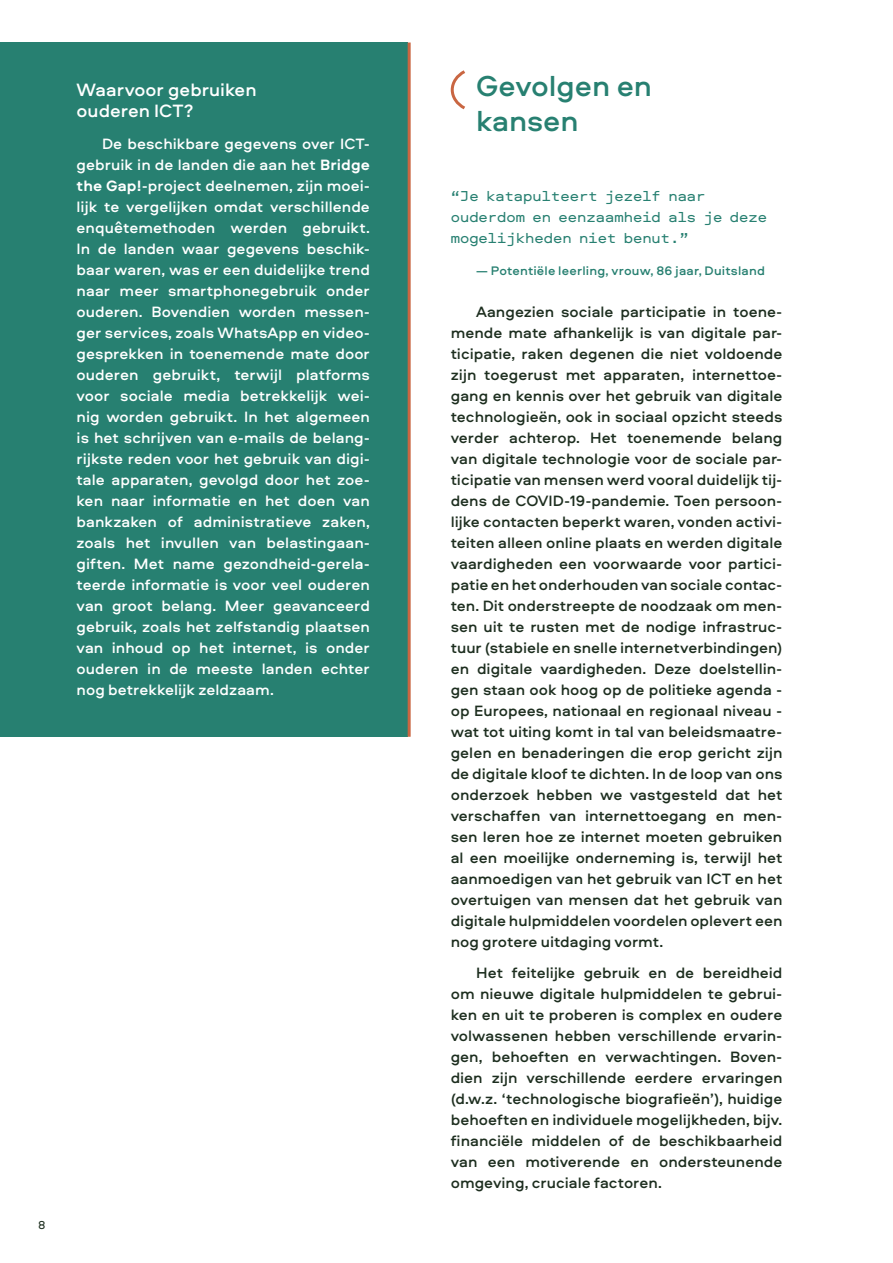
<style>
.page{position:relative;width:893px;height:1263px;background:#fff}
.page>*{position:absolute;margin:0;border:0;box-sizing:border-box;transform-origin:0 0}
.Headlines_groß_impre{font:500 30px/34.5px "Aeroport";color:#278071}
.Headlines_in_Infobox{font:500 18.6px/21px "Aeroport";color:#fff}
.Lauftext_mehr_silben{font:500 15.6px/21px "Aeroport";color:#1d2e1f;text-align:justify}
.Lauftext_infoboxen{font:500 15.6px/21px "Aeroport";letter-spacing:.005em;color:#fff;text-align:justify}
.Zitate{font:15px/21px "Aeroport Mono";color:#278071}
.Absender{font:500 12.9px "Aeroport";letter-spacing:.015em;color:#278071}
.t1{font:12px "Aeroport Mono";color:#1d2e1f}
.s1{font-weight:700}
</style>
<div class="page">
<div style="left:0;top:43px;width:408px;height:694px;background:#278071"></div>
<svg style="left:450px;top:70px;width:15px;height:40px"></svg>
<hr style="left:408px;top:43px;width:3px;height:694px;background:#c96642">
<p class="Headlines_in_Infobox" style="left:77px;top:78px;width:182px">Waarvoor gebruiken ouderen ICT?</p>
<p class="Lauftext_infoboxen" style="left:77px;top:132px;width:295px;text-indent:26px">De beschikbare gegevens over ICT&shy;gebruik in de landen die aan het <span class="s1">Bridge the Gap!</span>-project deelnemen, zijn moei&shy;lijk te vergelijken omdat verschillende enquêtemethoden werden gebruikt.<br>In de landen waar gegevens beschik&shy;baar waren, was er een duidelijke trend naar meer smartphonegebruik onder ouderen. Bovendien worden messen&shy;ger services, zoals WhatsApp en video&shy;gesprekken in toenemende mate door ouderen gebruikt, terwijl platforms voor sociale media betrekkelijk wei&shy;nig worden gebruikt. In het algemeen is het schrijven van e-mails de belang&shy;rijkste reden voor het gebruik van digi&shy;tale apparaten, gevolgd door het zoe&shy;ken naar informatie en het doen van bankzaken of administratieve zaken, zoals het invullen van belastingaan&shy;giften. Met name gezondheid-gerela&shy;teerde informatie is voor veel ouderen van groot belang. Meer geavanceerd gebruik, zoals het zelfstandig plaatsen van inhoud op het internet, is onder ouderen in de meeste landen echter nog betrekkelijk zeldzaam.</p>
<p class="t1" style="left:38px;top:1217px;width:9px">8</p>
<p class="Headlines_groß_impre" style="left:476px;top:67px;width:177px">Gevolgen en kansen</p>
<p class="Zitate" style="left:451px;top:185px;width:318px">“Je katapulteert jezelf naar ouderdom en eenzaamheid als je deze mogelijkheden niet benut.”</p>
<p class="Absender" style="left:476px;top:261px;width:290px">— Potentiële leerling, vrouw, 86 jaar, Duitsland</p>
<p class="Lauftext_mehr_silben" style="left:451px;top:300px;width:333px;text-indent:26px">Aangezien sociale participatie in toene&shy;mende mate afhankelijk is van digitale par&shy;ticipatie, raken degenen die niet voldoende zijn toegerust met apparaten, internettoe&shy;gang en kennis over het gebruik van digitale technologieën, ook in sociaal opzicht steeds verder achterop. Het toenemende belang van digitale technologie voor de sociale par&shy;ticipatie van mensen werd vooral duidelijk tij&shy;dens de COVID-19-pandemie. Toen persoon&shy;lijke contacten beperkt waren, vonden activi&shy;teiten alleen online plaats en werden digitale vaardigheden een voorwaarde voor partici&shy;patie en het onderhouden van sociale contac&shy;ten. Dit onderstreepte de noodzaak om men&shy;sen uit te rusten met de nodige infrastruc&shy;tuur (stabiele en snelle internetverbindingen) en digitale vaardigheden. Deze doelstellin&shy;gen staan ook hoog op de politieke agenda - op Europees, nationaal en regionaal niveau - wat tot uiting komt in tal van beleidsmaatre&shy;gelen en benaderingen die erop gericht zijn de digitale kloof te dichten. In de loop van ons onderzoek hebben we vastgesteld dat het verschaffen van internettoegang en men&shy;sen leren hoe ze internet moeten gebruiken al een moeilijke onderneming is, terwijl het aanmoedigen van het gebruik van ICT en het overtuigen van mensen dat het gebruik van digitale hulpmiddelen voordelen oplevert een nog grotere uitdaging vormt.</p>
<p class="Lauftext_mehr_silben" style="left:451px;top:961px;width:333px;text-indent:26px">Het feitelijke gebruik en de bereidheid om nieuwe digitale hulpmiddelen te gebrui&shy;ken en uit te proberen is complex en oudere volwassenen hebben verschillende ervarin&shy;gen, behoeften en verwachtingen. Boven&shy;dien zijn verschillende eerdere ervaringen (d.w.z. ‘technologische biografieën’), huidige behoeften en individuele mogelijkheden, bijv. financiële middelen of de beschikbaarheid van een motiverende en ondersteunende omgeving, cruciale factoren.</p>
</div>
